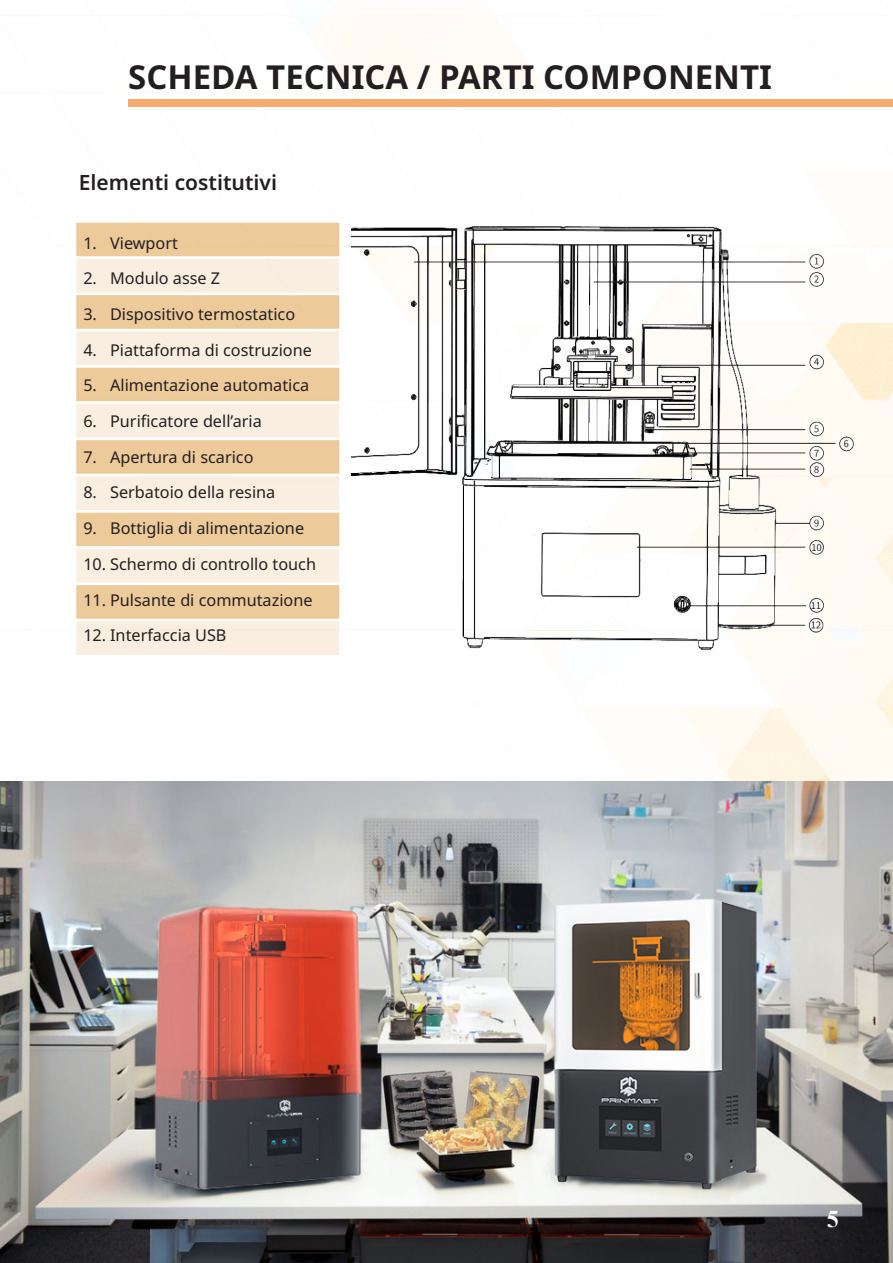
<style>
.page{position:relative;width:893px;height:1263px;background:#fff}
.page>*{position:absolute;margin:0;border:0;box-sizing:border-box;transform-origin:0 0}
.t1{font:700 33px "Noto Sans";color:#231f20}
.t2{font:700 24px "Times New Roman";color:#fff}
.t3{font:600 21px "Noto Sans";color:#231f20}
.t4{font:16.2px "Noto Sans";color:#231f20}
</style>
<div class="page">
<img style="left:0;top:15px;width:893px;height:767px">
<img style="left:352px;top:223px;width:504px;height:428px">
<img style="left:0;top:782px;width:893px;height:481px">
<div style="left:75px;top:439px;width:266px;height:36px;background:#ecca9a;border:1px solid #fff"></div>
<div style="left:75px;top:475px;width:266px;height:36px;background:#f9eedf;border:1px solid #fff"></div>
<div style="left:75px;top:511px;width:266px;height:36px;background:#ecca9a;border:1px solid #fff"></div>
<div style="left:75px;top:547px;width:266px;height:37px;background:#f9eedf;border:1px solid #fff"></div>
<div style="left:75px;top:584px;width:266px;height:36px;background:#ecca9a;border:1px solid #fff"></div>
<div style="left:75px;top:620px;width:266px;height:36px;background:#f9eedf;border:1px solid #fff"></div>
<div style="left:128px;top:100px;width:765px;height:7px;background:#f5ac6d"></div>
<div style="left:75px;top:221px;width:266px;height:37px;background:#ecca9a;border:1px solid #fff"></div>
<div style="left:75px;top:258px;width:266px;height:36px;background:#f9eedf;border:1px solid #fff"></div>
<div style="left:75px;top:294px;width:266px;height:36px;background:#ecca9a;border:1px solid #fff"></div>
<div style="left:75px;top:330px;width:266px;height:36px;background:#f9eedf;border:1px solid #fff"></div>
<div style="left:75px;top:366px;width:266px;height:37px;background:#ecca9a;border:1px solid #fff"></div>
<div style="left:75px;top:403px;width:266px;height:36px;background:#f9eedf;border:1px solid #fff"></div>
<p class="t1" style="left:128px;top:54px;width:645px">SCHEDA TECNICA / PARTI COMPONENTI</p>
<p class="t3" style="left:79px;top:168px;width:200px">Elementi costitutivi</p>
<p class="t4" style="left:83px;top:231px;width:96px">1. Viewport</p>
<p class="t4" style="left:83px;top:267px;width:138px">2. Modulo asse Z</p>
<p class="t4" style="left:83px;top:303px;width:213px">3. Dispositivo termostatico</p>
<p class="t4" style="left:83px;top:338px;width:230px">4. Piattaforma di costruzione</p>
<p class="t4" style="left:83px;top:374px;width:227px">5. Alimentazione automatica</p>
<p class="t4" style="left:83px;top:410px;width:180px">6. Purificatore dell’aria</p>
<p class="t4" style="left:83px;top:445px;width:172px">7. Apertura di scarico</p>
<p class="t4" style="left:83px;top:481px;width:194px">8. Serbatoio della resina</p>
<p class="t4" style="left:83px;top:517px;width:222px">9. Bottiglia di alimentazione</p>
<p class="t4" style="left:83px;top:552px;width:234px">10. Schermo di controllo touch</p>
<p class="t4" style="left:83px;top:588px;width:231px">11. Pulsante di commutazione</p>
<p class="t4" style="left:83px;top:624px;width:145px">12. Interfaccia USB</p>
<p class="t2" style="left:827px;top:1201px;width:13px">5</p>
</div>
